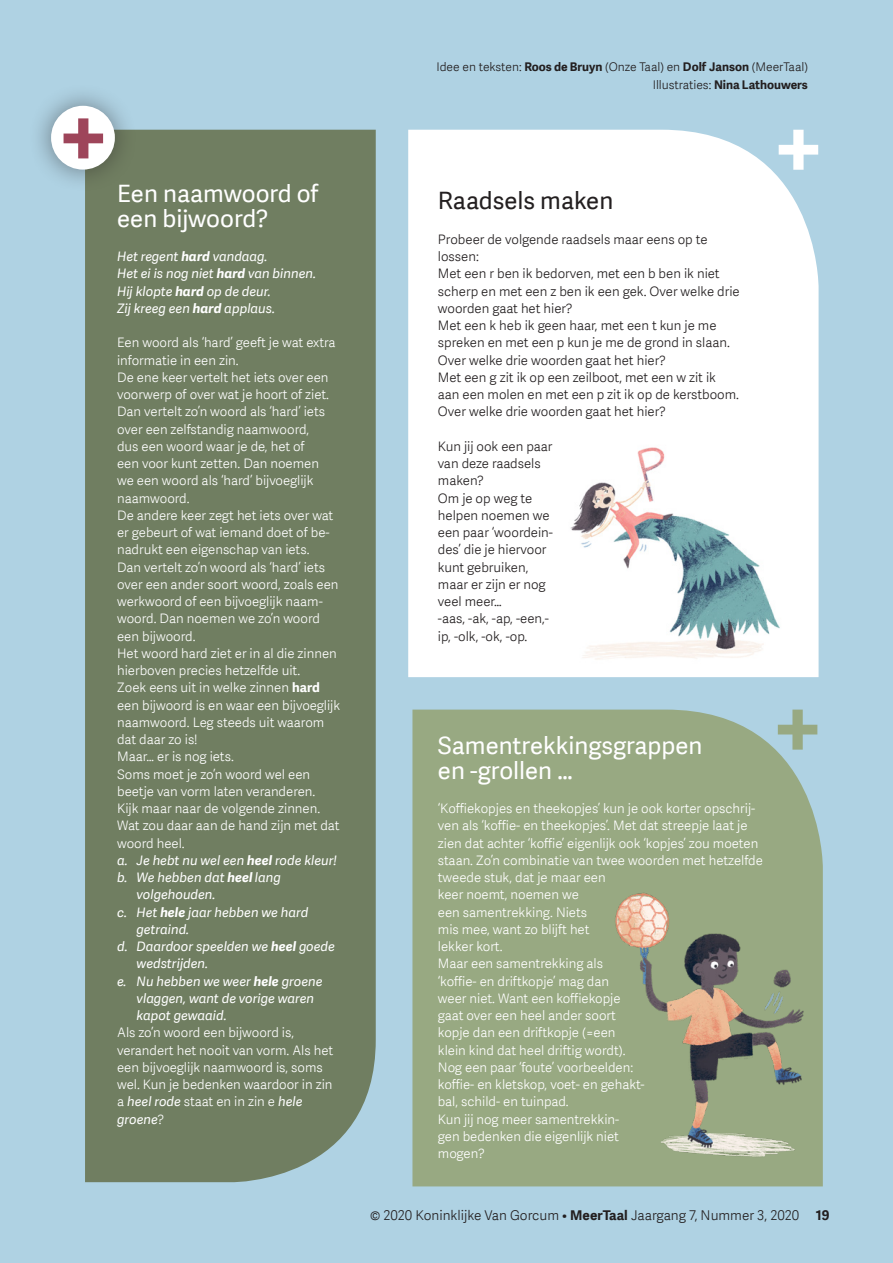
<style>
.page{position:relative;width:893px;height:1263px;background:#afd2e3}
.page>*{position:absolute;margin:0;border:0;box-sizing:border-box;transform-origin:0 0}
.MeerTaal___Subkop{font:24px/24.8px "Adelle Sans";color:#fff}
.MeerTaal___Subkop-2{font:24px "Adelle Sans";color:#231f20}
.t1{font:300 13.5px "Adelle Sans";color:#231f20}
.MeerTaal___broodteks{font:300 13.2px/17.2px "Adelle Sans";color:#fff}
.MeerTaal___broodteks-2{font:300 13.2px/17.2px "Adelle Sans";color:#231f20}
.MeerTaal___broodteks-3{font:italic 13.2px/17.2px "Adelle Sans";color:#fff}
.MeerTaal___Auteur{font:300 12px "Adelle Sans";color:#231f20}
.MeerTaal___Auteur-2{font:700 12px "Adelle Sans";color:#231f20}
.s1{font-weight:700}
.s2{font-weight:300}
.s3{font-weight:400;font-style:italic}
</style>
<div class="page">
<div style="left:408px;top:130px;width:411px;height:547px;background:#fff"></div>
<div style="left:412px;top:709px;width:411px;height:477px;background:#98a982"></div>
<div style="left:85px;top:130px;width:291px;height:1052px;background:#707e61"></div>
<div style="left:28px;top:83px;width:110px;height:109px;background:#231f20;opacity:.5"></div>
<svg style="left:51px;top:106px;width:64px;height:64px;background:#d4cacf"></svg>
<svg style="left:778px;top:710px;width:39px;height:40px"></svg>
<img style="left:557px;top:434px;width:234px;height:239px">
<img style="left:589px;top:868px;width:234px;height:307px">
<svg style="left:779px;top:130px;width:39px;height:40px"></svg>
<p class="MeerTaal___Auteur" style="left:436px;top:60px;width:373px">Idee en teksten: <span class="s1">Roos de Bruyn</span> (Onze Taal) en <span class="s1">Dolf Janson</span> (MeerTaal)</p>
<p class="MeerTaal___Auteur-2" style="left:653px;top:77px;width:157px"><span class="s2">Illustraties:</span> Nina Lathouwers</p>
<p class="MeerTaal___Subkop" style="left:117px;top:181px;width:203px">Een naamwoord of een bijwoord?</p>
<p class="MeerTaal___broodteks-3" style="left:117px;top:248px;width:152px">Het regent <span class="s1">hard</span> vandaag.</p>
<p class="MeerTaal___broodteks-3" style="left:117px;top:265px;width:201px">Het ei is nog niet <span class="s1">hard</span> van binnen.</p>
<p class="MeerTaal___broodteks-3" style="left:117px;top:282px;width:155px">Hij klopte <span class="s1">hard</span> op de deur.</p>
<p class="MeerTaal___broodteks-3" style="left:117px;top:300px;width:159px">Zij kreeg een <span class="s1">hard</span> applaus.</p>
<p class="MeerTaal___broodteks" style="left:117px;top:334px;width:220px">Een woord als ‘hard’ geeft je wat extra informatie in een zin.</p>
<p class="MeerTaal___broodteks" style="left:117px;top:369px;width:213px">De ene keer vertelt het iets over een voorwerp of over wat je hoort of ziet.</p>
<p class="MeerTaal___broodteks" style="left:117px;top:403px;width:209px">Dan vertelt zo’n woord als ‘hard’ iets over een zelfstandig naamwoord, dus een woord waar je de, het of een voor kunt zetten. Dan noemen we een woord als ‘hard’ bijvoeglijk naamwoord.</p>
<p class="MeerTaal___broodteks" style="left:117px;top:507px;width:218px">De andere keer zegt het iets over wat er gebeurt of wat iemand doet of be&shy;nadrukt een eigenschap van iets.</p>
<p class="MeerTaal___broodteks" style="left:117px;top:558px;width:223px">Dan vertelt zo’n woord als ‘hard’ iets over een ander soort woord, zoals een werkwoord of een bijvoeglijk naam&shy;woord. Dan noemen we zo’n woord een bijwoord.</p>
<p class="MeerTaal___broodteks" style="left:117px;top:645px;width:221px">Het woord hard ziet er in al die zinnen hierboven precies hetzelfde uit.</p>
<p class="MeerTaal___broodteks" style="left:117px;top:679px;width:225px">Zoek eens uit in welke zinnen <span class="s1">hard </span>een bijwoord is en waar een bijvoeglijk naamwoord. Leg steeds uit waarom dat daar zo is!</p>
<p class="MeerTaal___broodteks" style="left:117px;top:748px;width:118px">Maar… er is nog iets.</p>
<p class="MeerTaal___broodteks" style="left:117px;top:765px;width:200px">Soms moet je zo’n woord wel een beetje van vorm laten veranderen.</p>
<p class="MeerTaal___broodteks" style="left:117px;top:800px;width:224px">Kijk maar naar de volgende zinnen.<br>Wat zou daar aan de hand zijn met dat woord heel.</p>
<p class="MeerTaal___broodteks-3" style="left:117px;top:852px;width:221px">a. Je hebt nu wel een <span class="s1">heel</span> rode kleur!</p>
<p class="MeerTaal___broodteks-3" style="left:137px;top:869px;width:146px;text-indent:-20px">b. We hebben dat <span class="s1">heel</span> lang volgehouden.</p>
<p class="MeerTaal___broodteks-3" style="left:137px;top:903px;width:173px;text-indent:-20px">c. Het <span class="s1">hele</span> jaar hebben we hard getraind.</p>
<p class="MeerTaal___broodteks-3" style="left:137px;top:938px;width:200px;text-indent:-20px">d. Daardoor speelden we <span class="s1">heel</span> goede wedstrijden.</p>
<p class="MeerTaal___broodteks-3" style="left:137px;top:972px;width:187px;text-indent:-20px">e. Nu hebben we weer <span class="s1">hele</span> groene vlaggen, want de vorige waren kapot gewaaid.</p>
<p class="MeerTaal___broodteks" style="left:117px;top:1024px;width:218px">Als zo’n woord een bijwoord is, verandert het nooit van vorm. Als het een bijvoeglijk naamwoord is, soms wel. Kun je bedenken waardoor in zin a <span class="s3">heel rode</span> staat en in zin e <span class="s3">hele groene</span>?</p>
<p class="MeerTaal___Subkop-2" style="left:438px;top:187px;width:177px">Raadsels maken</p>
<p class="MeerTaal___broodteks-2" style="left:438px;top:231px;width:271px">Probeer de volgende raadsels maar eens op te lossen:</p>
<p class="MeerTaal___broodteks-2" style="left:438px;top:265px;width:303px">Met een r ben ik bedorven, met een b ben ik niet scherp en met een z ben ik een gek. Over welke drie woorden gaat het hier?</p>
<p class="MeerTaal___broodteks-2" style="left:438px;top:317px;width:294px">Met een k heb ik geen haar, met een t kun je me spreken en met een p kun je me de grond in slaan.<br>Over welke drie woorden gaat het hier?</p>
<p class="MeerTaal___broodteks-2" style="left:438px;top:369px;width:303px">Met een g zit ik op een zeilboot, met een w zit ik aan een molen en met een p zit ik op de kerstboom.<br>Over welke drie woorden gaat het hier?</p>
<p class="MeerTaal___broodteks-2" style="left:438px;top:438px;width:116px">Kun jij ook een paar van deze raadsels maken?</p>
<p class="MeerTaal___broodteks-2" style="left:438px;top:489px;width:117px">Om je op weg te helpen noemen we een paar ‘woordein&shy;des’ die je hiervoor kunt gebruiken, maar er zijn er nog veel meer…</p>
<p class="MeerTaal___broodteks-2" style="left:438px;top:610px;width:113px">-aas, -ak, -ap, -een,- ip, -olk, -ok, -op.</p>
<p class="MeerTaal___Subkop" style="left:438px;top:733px;width:266px">Samentrekkingsgrappen en -grollen …</p>
<p class="MeerTaal___broodteks" style="left:438px;top:800px;width:326px">‘Koffiekopjes en theekopjes’ kun je ook korter opschrij&shy;ven als ‘koffie- en theekopjes’. Met dat streepje laat je zien dat achter ‘koffie’ eigenlijk ook ‘kopjes’ zou moeten staan. Zo’n combinatie van twee woorden met hetzelfde tweede stuk, dat je maar een<br>keer noemt, noemen we<br>een samentrekking. Niets<br>mis mee, want zo blijft het<br>lekker kort.</p>
<p class="MeerTaal___broodteks" style="left:438px;top:955px;width:189px">Maar een samentrekking als ‘koffie- en driftkopje’ mag dan weer niet. Want een koffiekopje gaat over een heel ander soort kopje dan een driftkopje (=een klein kind dat heel driftig wordt).</p>
<p class="MeerTaal___broodteks" style="left:438px;top:1059px;width:208px">Nog een paar ‘foute’ voorbeelden: koffie- en kletskop, voet- en gehakt&shy;bal, schild- en tuinpad.</p>
<p class="MeerTaal___broodteks" style="left:438px;top:1110px;width:183px;text-align:justify">Kun jij nog meer samentrekkin&shy;gen bedenken die eigenlijk niet mogen?</p>
<p class="t1" style="left:370px;top:1208px;width:461px">© 2020 Koninklijke Van Gorcum • <span class="s1">MeerTaal</span> Jaargang 7, Nummer 3, 2020 <span class="s1">19</span></p>
</div>
